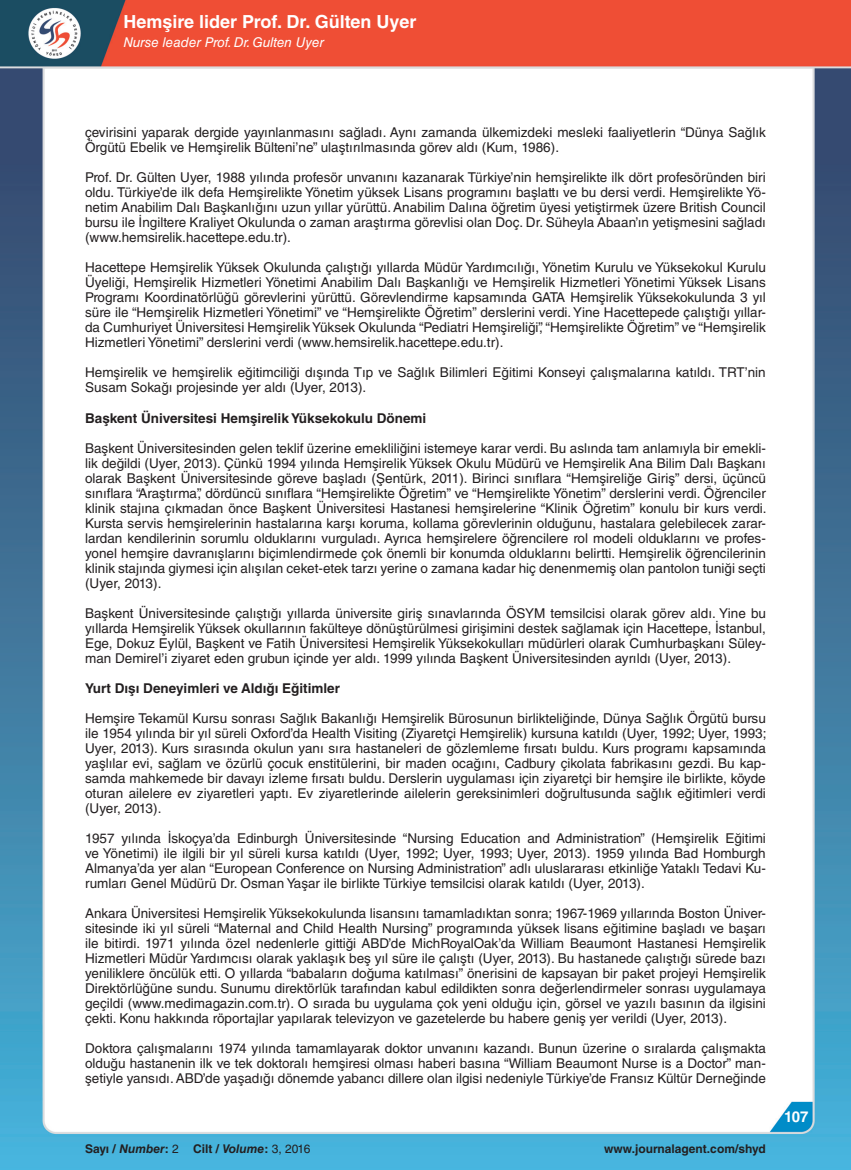
<style>
.page{position:relative;width:851px;height:1170px;background:#fff}
.page>*{position:absolute;margin:0;border:0;box-sizing:border-box;transform-origin:0 0}
.t1{font:700 18px "Helvetica LT Std";color:#fff}
.t2{font:700 15px "Helvetica LT Std";color:#fff}
.t3{font:13.5px/15px "Helvetica LT Std";color:#231f20;text-align:justify}
.t4{font:700 13.5px "Helvetica LT Std";color:#231f20}
.t5{font:italic 13.5px "Helvetica LT Std";color:#fff}
.t6{font:700 12px "Helvetica LT Std";color:#231f20}
.s1{font-style:italic}
.s2{font-weight:400}
</style>
<div class="page">
<img style="left:0;top:0;width:850px;height:1169px">
<h1 class="t1" style="left:123px;top:10px;width:294px">Hemşire lider Prof. Dr. Gülten Uyer</h1>
<p class="t5" style="left:123px;top:35px;width:202px">Nurse leader Prof. Dr. Gulten Uyer</p>
<p class="t3" style="left:85px;top:125px;width:682px">çevirisini yaparak dergide yayınlanmasını sağladı. Aynı zamanda ülkemizdeki mesleki faaliyetlerin “Dünya Sağlık<br>Örgütü Ebelik ve Hemşirelik Bülteni’ne” ulaştırılmasında görev aldı (Kum, 1986).</p>
<p class="t3" style="left:85px;top:170px;width:682px">Prof. Dr. Gülten Uyer, 1988 yılında profesör unvanını kazanarak Türkiye’nin hemşirelikte ilk dört profesöründen biri oldu. Türkiye’de ilk defa Hemşirelikte Yönetim yüksek Lisans programını başlattı ve bu dersi verdi. Hemşirelikte Yö&shy;netim Anabilim Dalı Başkanlığını uzun yıllar yürüttü. Anabilim Dalına öğretim üyesi yetiştirmek üzere British Council bursu ile İngiltere Kraliyet Okulunda o zaman araştırma görevlisi olan Doç. Dr. Süheyla Abaan’ın yetişmesini sağladı (www.hemsirelik.hacettepe.edu.tr).</p>
<p class="t3" style="left:85px;top:260px;width:682px">Hacettepe Hemşirelik Yüksek Okulunda çalıştığı yıllarda Müdür Yardımcılığı, Yönetim Kurulu ve Yüksekokul Kurulu Üyeliği, Hemşirelik Hizmetleri Yönetimi Anabilim Dalı Başkanlığı ve Hemşirelik Hizmetleri Yönetimi Yüksek Lisans Programı Koordinatörlüğü görevlerini yürüttü. Görevlendirme kapsamında GATA Hemşirelik Yüksekokulunda 3 yıl süre ile “Hemşirelik Hizmetleri Yönetimi” ve “Hemşirelikte Öğretim” derslerini verdi. Yine Hacettepede çalıştığı yıllar&shy;da Cumhuriyet Üniversitesi Hemşirelik Yüksek Okulunda “Pediatri Hemşireliği”, “Hemşirelikte Öğretim” ve “Hemşirelik Hizmetleri Yönetimi” derslerini verdi (www.hemsirelik.hacettepe.edu.tr).</p>
<p class="t3" style="left:85px;top:365px;width:682px">Hemşirelik ve hemşirelik eğitimciliği dışında Tıp ve Sağlık Bilimleri Eğitimi Konseyi çalışmalarına katıldı. TRT’nin<br>Susam Sokağı projesinde yer aldı (Uyer, 2013).</p>
<p class="t4" style="left:85px;top:409px;width:343px">Başkent Üniversitesi Hemşirelik Yüksekokulu Dönemi</p>
<p class="t3" style="left:85px;top:440px;width:683px">Başkent Üniversitesinden gelen teklif üzerine emekliliğini istemeye karar verdi. Bu aslında tam anlamıyla bir emekli&shy;lik değildi (Uyer, 2013). Çünkü 1994 yılında Hemşirelik Yüksek Okulu Müdürü ve Hemşirelik Ana Bilim Dalı Başkanı olarak Başkent Üniversitesinde göreve başladı (Şentürk, 2011). Birinci sınıflara “Hemşireliğe Giriş” dersi, üçüncü sınıflara “Araştırma”, dördüncü sınıflara “Hemşirelikte Öğretim” ve “Hemşirelikte Yönetim” derslerini verdi. Öğrenciler klinik stajına çıkmadan önce Başkent Üniversitesi Hastanesi hemşirelerine “Klinik Öğretim” konulu bir kurs verdi.<br>Kursta servis hemşirelerinin hastalarına karşı koruma, kollama görevlerinin olduğunu, hastalara gelebilecek zarar&shy;lardan kendilerinin sorumlu olduklarını vurguladı. Ayrıca hemşirelere öğrencilere rol modeli olduklarını ve profes&shy;yonel hemşire davranışlarını biçimlendirmede çok önemli bir konumda olduklarını belirtti. Hemşirelik öğrencilerinin klinik stajında giymesi için alışılan ceket-etek tarzı yerine o zamana kadar hiç denenmemiş olan pantolon tuniği seçti (Uyer, 2013).</p>
<p class="t3" style="left:85px;top:605px;width:682px">Başkent Üniversitesinde çalıştığı yıllarda üniversite giriş sınavlarında ÖSYM temsilcisi olarak görev aldı. Yine bu yıllarda Hemşirelik Yüksek okullarının fakülteye dönüştürülmesi girişimini destek sağlamak için Hacettepe, İstanbul, Ege, Dokuz Eylül, Başkent ve Fatih Üniversitesi Hemşirelik Yüksekokulları müdürleri olarak Cumhurbaşkanı Süley&shy;man Demirel’i ziyaret eden grubun içinde yer aldı. 1999 yılında Başkent Üniversitesinden ayrıldı (Uyer, 2013).</p>
<p class="t4" style="left:85px;top:679px;width:256px">Yurt Dışı Deneyimleri ve Aldığı Eğitimler</p>
<p class="t3" style="left:85px;top:710px;width:682px">Hemşire Tekamül Kursu sonrası Sağlık Bakanlığı Hemşirelik Bürosunun birlikteliğinde, Dünya Sağlık Örgütü bursu ile 1954 yılında bir yıl süreli Oxford’da Health Visiting (Ziyaretçi Hemşirelik) kursuna katıldı (Uyer, 1992; Uyer, 1993; Uyer, 2013). Kurs sırasında okulun yanı sıra hastaneleri de gözlemleme fırsatı buldu. Kurs programı kapsamında yaşlılar evi, sağlam ve özürlü çocuk enstitülerini, bir maden ocağını, Cadbury çikolata fabrikasını gezdi. Bu kap&shy;samda mahkemede bir davayı izleme fırsatı buldu. Derslerin uygulaması için ziyaretçi bir hemşire ile birlikte, köyde oturan ailelere ev ziyaretleri yaptı. Ev ziyaretlerinde ailelerin gereksinimleri doğrultusunda sağlık eğitimleri verdi (Uyer, 2013).</p>
<p class="t3" style="left:85px;top:830px;width:682px">1957 yılında İskoçya’da Edinburgh Üniversitesinde “Nursing Education and Administration” (Hemşirelik Eğitimi ve Yönetimi) ile ilgili bir yıl süreli kursa katıldı (Uyer, 1992; Uyer, 1993; Uyer, 2013). 1959 yılında Bad Homburgh Almanya’da yer alan “European Conference on Nursing Administration” adlı uluslararası etkinliğe Yataklı Tedavi Ku&shy;rumları Genel Müdürü Dr. Osman Yaşar ile birlikte Türkiye temsilcisi olarak katıldı (Uyer, 2013).</p>
<p class="t3" style="left:85px;top:905px;width:682px">Ankara Üniversitesi Hemşirelik Yüksekokulunda lisansını tamamladıktan sonra; 1967-1969 yıllarında Boston Üniver&shy;sitesinde iki yıl süreli “Maternal and Child Health Nursing” programında yüksek lisans eğitimine başladı ve başarı ile bitirdi. 1971 yılında özel nedenlerle gittiği ABD’de MichRoyalOak’da William Beaumont Hastanesi Hemşirelik Hizmetleri Müdür Yardımcısı olarak yaklaşık beş yıl süre ile çalıştı (Uyer, 2013). Bu hastanede çalıştığı sürede bazı yeniliklere öncülük etti. O yıllarda “babaların doğuma katılması” önerisini de kapsayan bir paket projeyi Hemşirelik Direktörlüğüne sundu. Sunumu direktörlük tarafından kabul edildikten sonra değerlendirmeler sonrası uygulamaya geçildi (www.medimagazin.com.tr). O sırada bu uygulama çok yeni olduğu için, görsel ve yazılı basının da ilgisini çekti. Konu hakkında röportajlar yapılarak televizyon ve gazetelerde bu habere geniş yer verildi (Uyer, 2013).</p>
<p class="t3" style="left:85px;top:1040px;width:682px">Doktora çalışmalarını 1974 yılında tamamlayarak doktor unvanını kazandı. Bunun üzerine o sıralarda çalışmakta olduğu hastanenin ilk ve tek doktoralı hemşiresi olması haberi basına “William Beaumont Nurse is a Doctor” man&shy;şetiyle yansıdı. ABD’de yaşadığı dönemde yabancı dillere olan ilgisi nedeniyle Türkiye’de Fransız Kültür Derneğinde</p>
<p class="t6" style="left:85px;top:1141px;width:227px">Sayı / <span class="s1">Number</span>: <span class="s2">2</span> Cilt / <span class="s1">Volume</span>: <span class="s2">3, 2016</span></p>
<p class="t6" style="left:604px;top:1141px;width:163px">www.journalagent.com/shyd</p>
<p class="t2" style="left:784px;top:1107px;width:26px">107</p>
</div>
